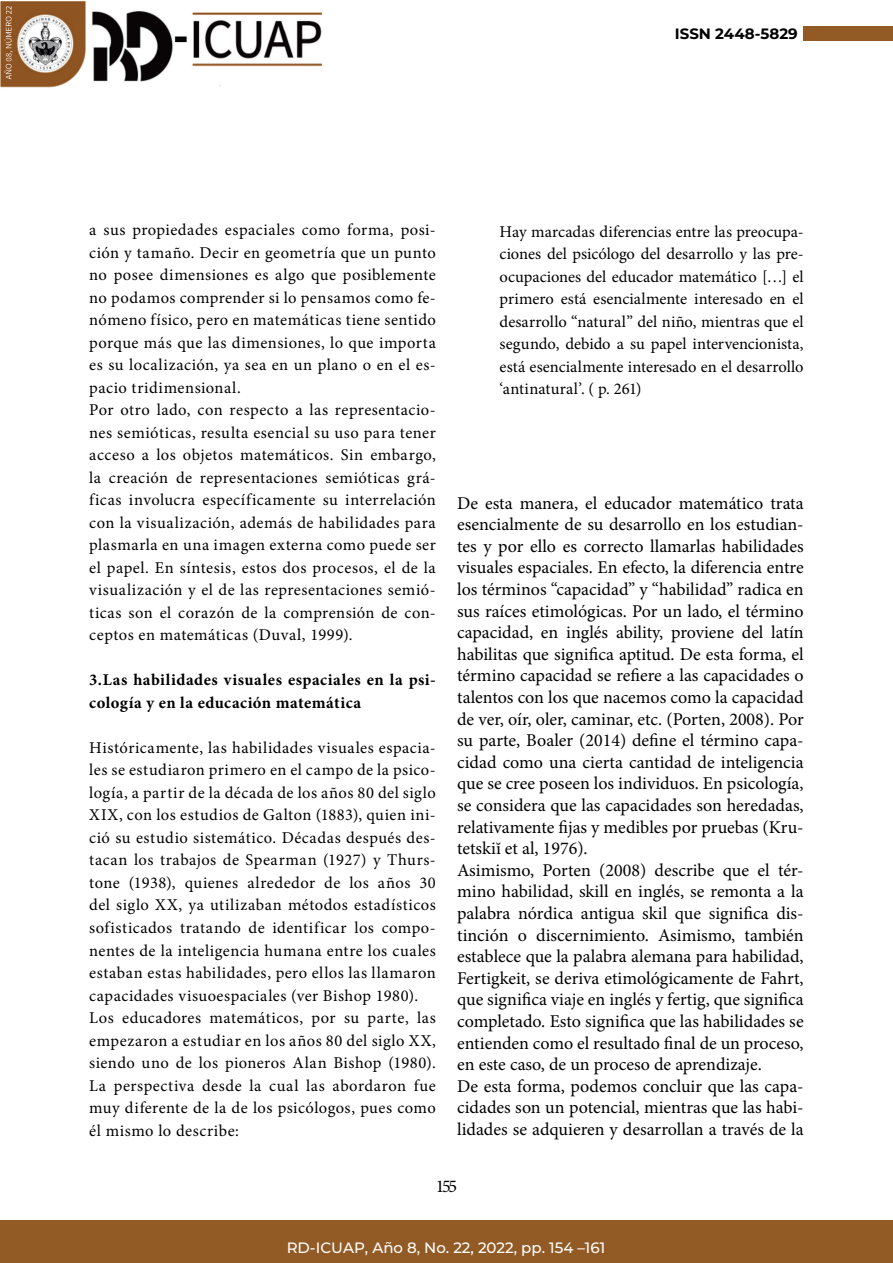
<style>
.page{position:relative;width:893px;height:1263px;background:#fff}
.page>*{position:absolute;margin:0;border:0;box-sizing:border-box;transform-origin:0 0}
.t1{font:18px/21.6px "Minion Pro";color:#000}
.t2{font:16.5px/22.5px "Minion Pro";letter-spacing:.03em;color:#000}
.t3{font:700 16.5px/22.5px "Minion Pro";letter-spacing:.03em;color:#000}
.t4{font:500 15px "Montserrat";color:#fff}
.t5{font:700 15px "Montserrat";color:#000}
</style>
<div class="page">
<img style="left:1px;top:2px;width:322px;height:86px">
<div style="left:804px;top:26px;width:89px;height:14px;background:#925b25"></div>
<div style="left:0;top:1220px;width:893px;height:43px;background:#925b25"></div>
<p class="t5" style="left:675px;top:23px;width:124px">ISSN 2448-5829</p>
<p class="t2" style="left:89px;top:219px;width:348px">a sus propiedades espaciales como forma, posi&shy;ción y tamaño. Decir en geometría que un punto no posee dimensiones es algo que posiblemente no podamos comprender si lo pensamos como fe&shy;nómeno físico, pero en matemáticas tiene sentido porque más que las dimensiones, lo que importa es su localización, ya sea en un plano o en el es&shy;pacio tridimensional.<br>Por otro lado, con respecto a las representacio&shy;nes semióticas, resulta esencial su uso para tener acceso a los objetos matemáticos. Sin embargo, la creación de representaciones semióticas grá&shy;ficas involucra específicamente su interrelación con la visualización, además de habilidades para plasmarla en una imagen externa como puede ser el papel. En síntesis, estos dos procesos, el de la visualización y el de las representaciones semió&shy;ticas son el corazón de la comprensión de con&shy;ceptos en matemáticas (Duval, 1999).</p>
<p class="t3" style="left:89px;top:669px;width:348px">3.Las habilidades visuales espaciales en la psi&shy;cología y en la educación matemática</p>
<p class="t2" style="left:89px;top:736px;width:348px">Históricamente, las habilidades visuales espacia&shy;les se estudiaron primero en el campo de la psico&shy;logía, a partir de la década de los años 80 del siglo XIX, con los estudios de Galton (1883), quien ini&shy;ció su estudio sistemático. Décadas después des&shy;tacan los trabajos de Spearman (1927) y Thurs&shy;tone (1938), quienes alrededor de los años 30 del siglo XX, ya utilizaban métodos estadísticos sofisticados tratando de identificar los compo&shy;nentes de la inteligencia humana entre los cuales estaban estas habilidades, pero ellos las llamaron capacidades visuoespaciales (ver Bishop 1980).<br>Los educadores matemáticos, por su parte, las empezaron a estudiar en los años 80 del siglo XX, siendo uno de los pioneros Alan Bishop (1980).<br>La perspectiva desde la cual las abordaron fue muy diferente de la de los psicólogos, pues como él mismo lo describe:</p>
<p class="t2" style="left:500px;top:220px;width:306px;text-align:justify">Hay marcadas diferencias entre las preocupa&shy;ciones del psicólogo del desarrollo y las pre&shy;ocupaciones del educador matemático […] el primero está esencialmente interesado en el desarrollo “natural” del niño, mientras que el segundo, debido a su papel intervencionista, está esencialmente interesado en el desarrollo ‘antinatural’. ( p. 261)</p>
<p class="t1" style="left:457px;top:492px;width:348px">De esta manera, el educador matemático trata esencialmente de su desarrollo en los estudian&shy;tes y por ello es correcto llamarlas habilidades visuales espaciales. En efecto, la diferencia entre los términos “capacidad” y “habilidad” radica en sus raíces etimológicas. Por un lado, el término capacidad, en inglés ability, proviene del latín habilitas que significa aptitud. De esta forma, el término capacidad se refiere a las capacidades o talentos con los que nacemos como la capacidad de ver, oír, oler, caminar, etc. (Porten, 2008). Por su parte, Boaler (2014) define el término capa&shy;cidad como una cierta cantidad de inteligencia que se cree poseen los individuos. En psicología, se considera que las capacidades son heredadas, relativamente fijas y medibles por pruebas (Kru&shy;tetskiĭ et al, 1976).<br>Asimismo, Porten (2008) describe que el tér&shy;mino habilidad, skill en inglés, se remonta a la palabra nórdica antigua skil que significa dis&shy;tinción o discernimiento. Asimismo, también establece que la palabra alemana para habilidad, Fertigkeit, se deriva etimológicamente de Fahrt, que significa viaje en inglés y fertig, que significa completado. Esto significa que las habilidades se entienden como el resultado final de un proceso, en este caso, de un proceso de aprendizaje.<br>De esta forma, podemos concluir que las capa&shy;cidades son un potencial, mientras que las habi&shy;lidades se adquieren y desarrollan a través de la</p>
<p class="t1" style="left:436px;top:1175px;width:23px">155</p>
<p class="t4" style="left:287px;top:1237px;width:320px">RD-ICUAP, Año 8, No. 22, 2022, pp. 154 –161</p>
</div>
